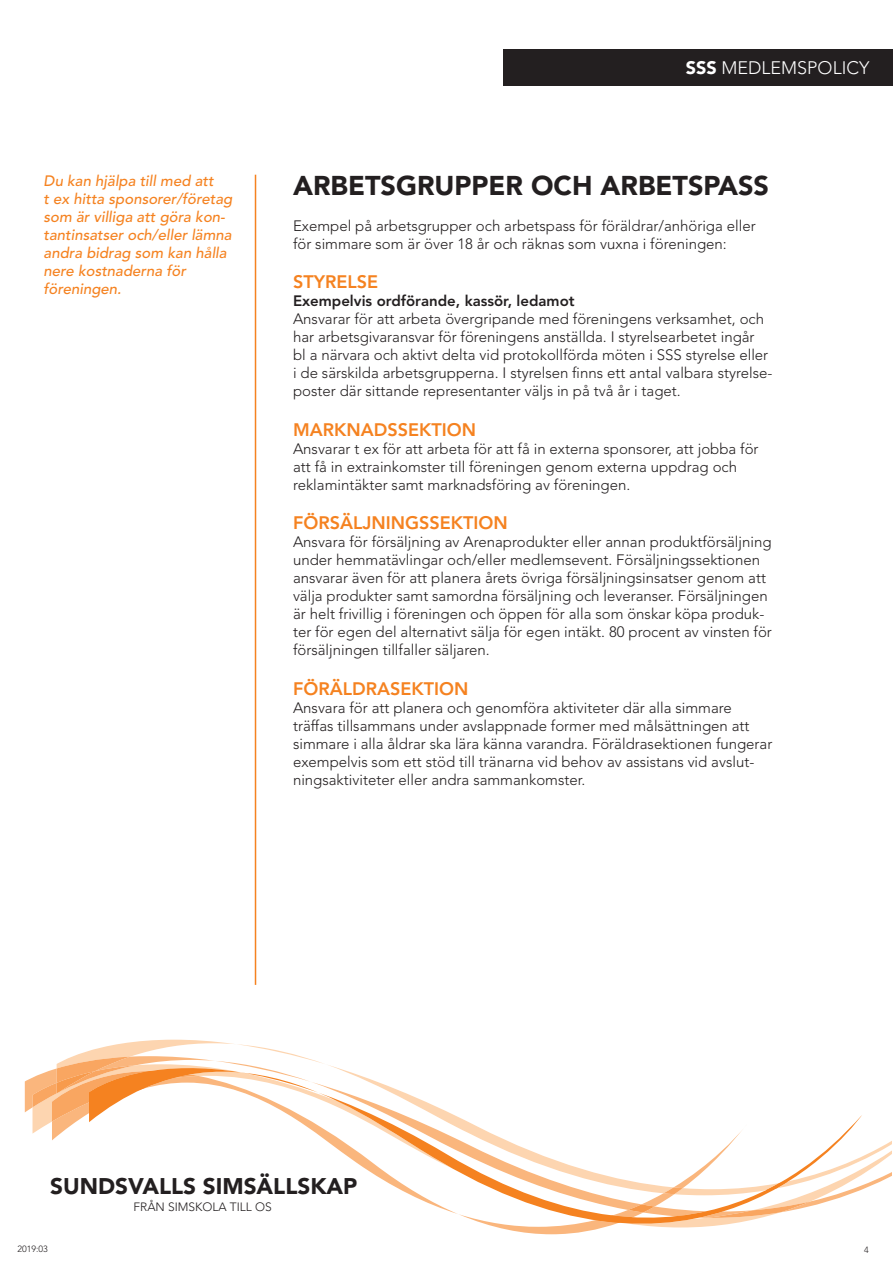
<style>
.page{position:relative;width:893px;height:1263px;background:#fff}
.page>*{position:absolute;margin:0;border:0;box-sizing:border-box;transform-origin:0 0}
.t1{font:900 27px "Avenir";color:#231f20}
.t2{font:900 22.5px "Avenir";color:#231f20}
.t3{font:800 18px "Avenir";color:#f58220}
.t4{font:300 18px "Avenir";color:#fff}
.t5{font:300 15px/18px "Avenir";color:#231f20}
.t6{font:italic 500 15px/18px "Avenir";color:#f58220}
.t7{font:800 15px "Avenir";color:#231f20}
.t8{font:300 12px "Avenir";color:#231f20}
.t9{font:300 9px "Avenir";color:#231f20}
.s1{font-weight:900}
</style>
<div class="page">
<div style="left:503px;top:49px;width:390px;height:36px;background:#231f20"></div>
<hr style="left:255px;top:175px;width:1px;height:810px;background:#f58220">
<svg style="left:33px;top:1070px;width:19px;height:63px"></svg>
<svg style="left:747px;top:1195px;width:100px;height:26px"></svg>
<svg style="left:72px;top:1040px;width:820px;height:155px"></svg>
<svg style="left:236px;top:1044px;width:90px;height:20px"></svg>
<svg style="left:765px;top:1181px;width:24px;height:9px"></svg>
<svg style="left:52px;top:1076px;width:406px;height:138px"></svg>
<svg style="left:52px;top:1057px;width:147px;height:64px"></svg>
<svg style="left:458px;top:1124px;width:289px;height:110px"></svg>
<p class="t6" style="left:44px;top:172px;width:190px">Du kan hjälpa till med att<br>t ex hitta sponsorer/företag som är villiga att göra kon&shy;tantinsatser och/eller lämna andra bidrag som kan hålla nere kostnaderna för</p>
<p class="t6" style="left:44px;top:280px;width:79px">föreningen.</p>
<p class="t4" style="left:686px;top:57px;width:185px"><span class="s1">SSS</span> MEDLEMSPOLICY</p>
<p class="t1" style="left:293px;top:169px;width:478px">ARBETSGRUPPER OCH ARBETSPASS</p>
<p class="t5" style="left:293px;top:216px;width:464px">Exempel på arbetsgrupper och arbetspass för föräldrar/anhöriga eller för simmare som är över 18 år och räknas som vuxna i föreningen:</p>
<p class="t3" style="left:293px;top:271px;width:87px">STYRELSE</p>
<p class="t7" style="left:293px;top:292px;width:283px">Exempelvis ordförande, kassör, ledamot</p>
<p class="t5" style="left:293px;top:310px;width:481px">Ansvarar för att arbeta övergripande med föreningens verksamhet, och har arbetsgivaransvar för föreningens anställda. I styrelsearbetet ingår<br>bl a närvara och aktivt delta vid protokollförda möten i SSS styrelse eller i de särskilda arbetsgrupperna. I styrelsen finns ett antal valbara styrelse&shy;poster där sittande representanter väljs in på två år i taget.</p>
<p class="t3" style="left:293px;top:419px;width:184px">MARKNADSSEKTION</p>
<p class="t5" style="left:293px;top:440px;width:467px">Ansvarar t ex för att arbeta för att få in externa sponsorer, att jobba för att få in extrainkomster till föreningen genom externa uppdrag och reklamintäkter samt marknadsföring av föreningen.</p>
<p class="t3" style="left:293px;top:512px;width:216px">FÖRSÄLJNINGSSEKTION</p>
<p class="t5" style="left:293px;top:533px;width:480px">Ansvara för försäljning av Arenaprodukter eller annan produktförsäljning under hemmatävlingar och/eller medlemsevent. Försäljningssektionen ansvarar även för att planera årets övriga försäljningsinsatser genom att välja produkter samt samordna försäljning och leveranser. Försäljningen är helt frivillig i föreningen och öppen för alla som önskar köpa produk&shy;ter för egen del alternativt sälja för egen intäkt. 80 procent av vinsten för försäljningen tillfaller säljaren.</p>
<p class="t3" style="left:293px;top:678px;width:177px">FÖRÄLDRASEKTION</p>
<p class="t5" style="left:293px;top:699px;width:481px">Ansvara för att planera och genomföra aktiviteter där alla simmare träffas tillsammans under avslappnade former med målsättningen att simmare i alla åldrar ska lära känna varandra. Föräldrasektionen fungerar exempelvis som ett stöd till tränarna vid behov av assistans vid avslut&shy;ningsaktiviteter eller andra sammankomster.</p>
<p class="t2" style="left:50px;top:1172px;width:309px">SUNDSVALLS SIMSÄLLSKAP</p>
<p class="t8" style="left:134px;top:1199px;width:140px">FRÅN SIMSKOLA TILL OS</p>
<p class="t9" style="left:17px;top:1244px;width:32px">2019:03</p>
<p class="t9" style="left:864px;top:1245px;width:6px">4</p>
</div>
